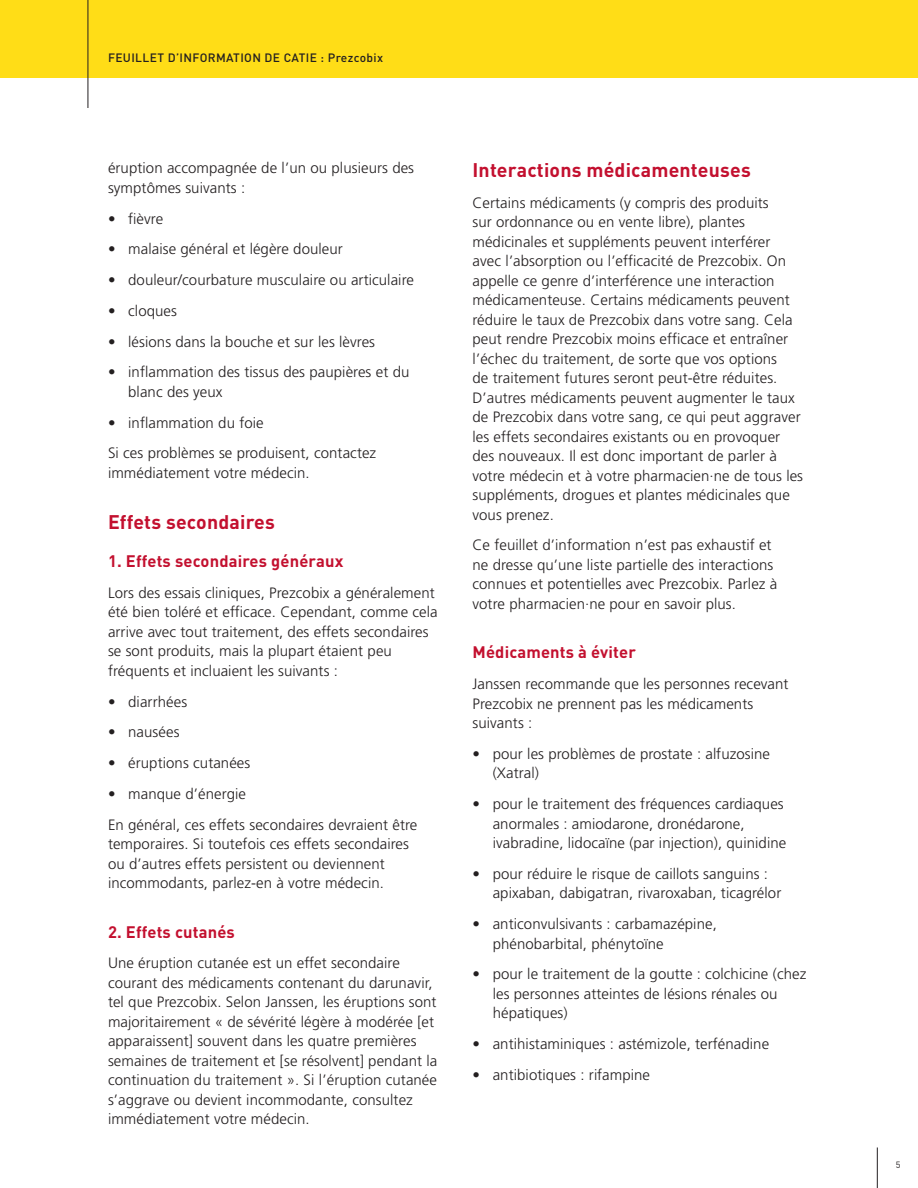
<style>
.page{position:relative;width:918px;height:1188px;background:#fff}
.page>*{position:absolute;margin:0;border:0;box-sizing:border-box;transform-origin:0 0}
.t1{font:700 19.5px "DINOT";letter-spacing:.01em;color:#c3102f}
.t2{font:700 16.5px "DINOT";letter-spacing:.01em;color:#c3102f}
.t3{font:300 15px/19.5px "Frutiger LT Pro";letter-spacing:.005em;color:#231f20}
.t4{font:500 12px "DINOT";letter-spacing:.03em;color:#231f20}
.t5{font:9px "DINOT";color:#231f20}
</style>
<div class="page">
<hr style="left:877px;top:1148px;width:1px;height:40px;background:#231f20">
<div style="left:0;top:0;width:918px;height:78px;background:#ffdd17"></div>
<hr style="left:88px;top:0;width:1px;height:108px;background:#231f20">
<p class="t4" style="left:108px;top:50px;width:277px">FEUILLET D’INFORMATION DE CATIE : Prezcobix</p>
<p class="t3" style="left:108px;top:158px;width:308px">éruption accompagnée de l’un ou plusieurs des symptômes suivants :</p>
<p class="t3" style="left:108px;top:209px;width:57px">• fièvre</p>
<p class="t3" style="left:108px;top:239px;width:236px">• malaise général et légère douleur</p>
<p class="t3" style="left:108px;top:270px;width:308px">• douleur/courbature musculaire ou articulaire</p>
<p class="t3" style="left:108px;top:301px;width:71px">• cloques</p>
<p class="t3" style="left:108px;top:332px;width:269px">• lésions dans la bouche et sur les lèvres</p>
<p class="t3" style="left:128px;top:362px;width:283px;text-indent:-20px">• inflammation des tissus des paupières et du blanc des yeux</p>
<p class="t3" style="left:108px;top:407px;width:270px;line-height:30.8px">• inflammation du foie<br>Si ces problèmes se produisent, contactez</p>
<p class="t3" style="left:108px;top:463px;width:203px">immédiatement votre médecin.</p>
<h1 class="t1" style="left:108px;top:506px;width:168px">Effets secondaires</h1>
<p class="t2" style="left:108px;top:548px;width:237px">1. Effets secondaires généraux</p>
<p class="t3" style="left:108px;top:583px;width:331px">Lors des essais cliniques, Prezcobix a généralement été bien toléré et efficace. Cependant, comme cela arrive avec tout traitement, des effets secondaires se sont produits, mais la plupart étaient peu fréquents et incluaient les suivants :</p>
<p class="t3" style="left:108px;top:692px;width:81px">• diarrhées</p>
<p class="t3" style="left:108px;top:722px;width:73px">• nausées</p>
<p class="t3" style="left:108px;top:753px;width:144px">• éruptions cutanées</p>
<p class="t3" style="left:108px;top:778px;width:311px;line-height:30.8px">• manque d’énergie<br>En général, ces effets secondaires devraient être</p>
<p class="t3" style="left:108px;top:834px;width:303px">temporaires. Si toutefois ces effets secondaires ou d’autres effets persistent ou deviennent incommodants, parlez-en à votre médecin.</p>
<p class="t2" style="left:108px;top:919px;width:128px">2. Effets cutanés</p>
<p class="t3" style="left:108px;top:953px;width:331px">Une éruption cutanée est un effet secondaire courant des médicaments contenant du darunavir, tel que Prezcobix. Selon Janssen, les éruptions sont majoritairement « de sévérité légère à modérée [et apparaissent] souvent dans les quatre premières semaines de traitement et [se résolvent] pendant la continuation du traitement ». Si l’éruption cutanée s’aggrave ou devient incommodante, consultez immédiatement votre médecin.</p>
<h1 class="t1" style="left:472px;top:155px;width:280px">Interactions médicamenteuses</h1>
<p class="t3" style="left:472px;top:193px;width:332px">Certains médicaments (y compris des produits<br>sur ordonnance ou en vente libre), plantes médicinales et suppléments peuvent interférer<br>avec l’absorption ou l’efficacité de Prezcobix. On appelle ce genre d’interférence une interaction médicamenteuse. Certains médicaments peuvent réduire le taux de Prezcobix dans votre sang. Cela peut rendre Prezcobix moins efficace et entraîner l’échec du traitement, de sorte que vos options<br>de traitement futures seront peut-être réduites.<br>D’autres médicaments peuvent augmenter le taux de Prezcobix dans votre sang, ce qui peut aggraver les effets secondaires existants ou en provoquer des nouveaux. Il est donc important de parler à votre médecin et à votre pharmacien·ne de tous les suppléments, drogues et plantes médicinales que vous prenez.</p>
<p class="t3" style="left:472px;top:536px;width:306px">Ce feuillet d’information n’est pas exhaustif et ne dresse qu’une liste partielle des interactions connues et potentielles avec Prezcobix. Parlez à votre pharmacien·ne pour en savoir plus.</p>
<p class="t2" style="left:472px;top:640px;width:165px">Médicaments à éviter</p>
<p class="t3" style="left:472px;top:674px;width:318px">Janssen recommande que les personnes recevant<br>Prezcobix ne prennent pas les médicaments suivants :</p>
<p class="t3" style="left:493px;top:744px;width:279px;text-indent:-20px">• pour les problèmes de prostate : alfuzosine (Xatral)</p>
<p class="t3" style="left:493px;top:794px;width:295px;text-indent:-20px">• pour le traitement des fréquences cardiaques anormales : amiodarone, dronédarone, ivabradine, lidocaïne (par injection), quinidine</p>
<p class="t3" style="left:493px;top:864px;width:290px;text-indent:-20px">• pour réduire le risque de caillots sanguins : apixaban, dabigatran, rivaroxaban, ticagrélor</p>
<p class="t3" style="left:493px;top:914px;width:226px;text-indent:-20px">• anticonvulsivants : carbamazépine, phénobarbital, phénytoïne</p>
<p class="t3" style="left:493px;top:965px;width:315px;text-indent:-20px">• pour le traitement de la goutte : colchicine (chez les personnes atteintes de lésions rénales ou hépatiques)</p>
<p class="t3" style="left:472px;top:1034px;width:298px">• antihistaminiques : astémizole, terfénadine</p>
<p class="t3" style="left:472px;top:1065px;width:179px">• antibiotiques : rifampine</p>
<p class="t5" style="left:896px;top:1158px;width:6px">5</p>
</div>
